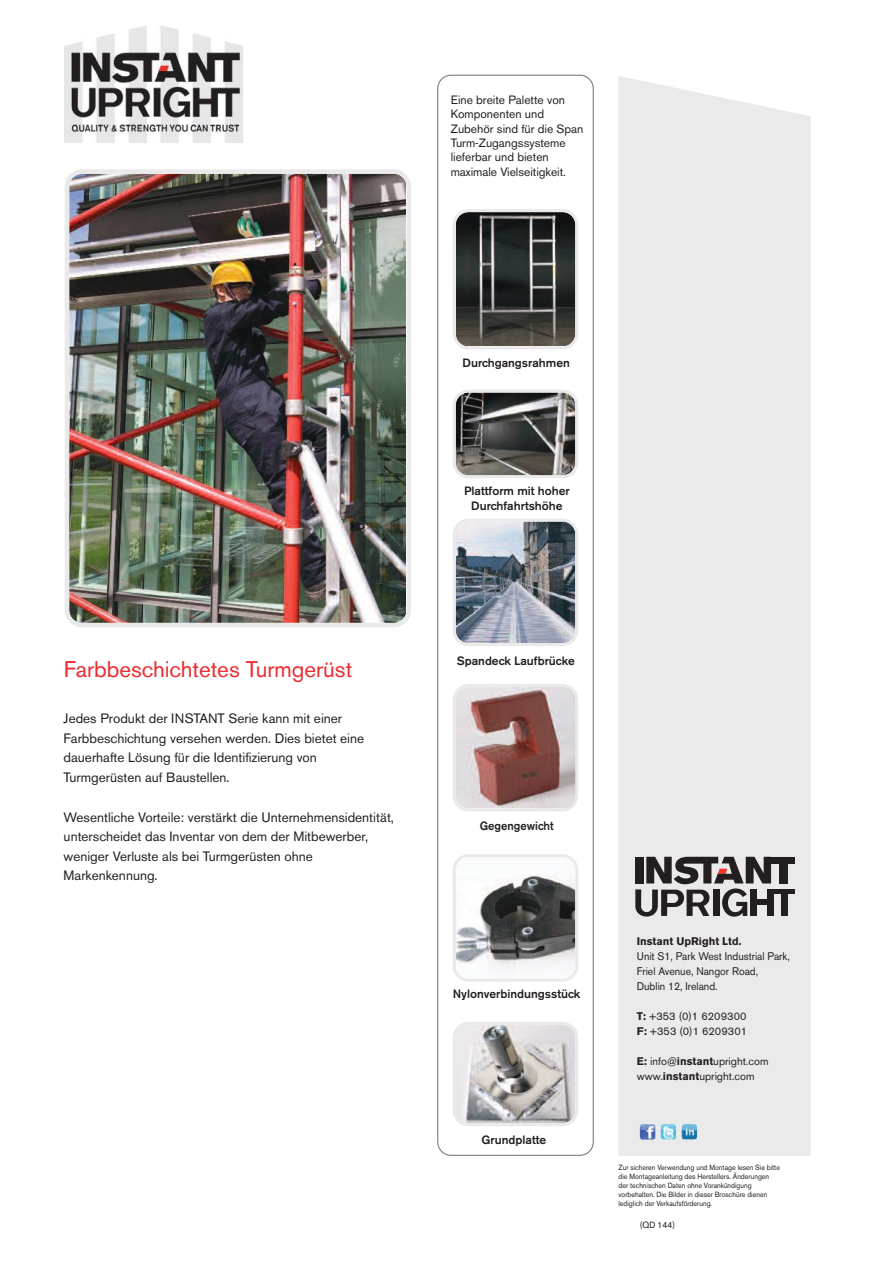
<style>
.page{position:relative;width:893px;height:1263px;background:#fff}
.page>*{position:absolute;margin:0;border:0;box-sizing:border-box;transform-origin:0 0}
.t1{font:22.5px "Akzidenz Grotesk BE";color:#ed2b30}
.t2{font:13.5px/19.5px "Akzidenz Grotesk BE";color:#241f1f}
.t3{font:12px/14.4px "Akzidenz Grotesk BE";color:#241f1f}
.t4{font:500 12px/14.4px "Akzidenz Grotesk BE";color:#241f1f;text-align:center}
.t5{font:500 12px "Akzidenz Grotesk BE";color:#241f1f;scale:.94 1}
.t6{font:10.95px/15px "Akzidenz Grotesk BE";color:#241f1f}
.t7{font:10.95px/15px "Akzidenz Grotesk BE";color:#241f1f;scale:.95 1}
.t8{font:700 10.95px "Akzidenz Grotesk BE";color:#241f1f}
.t9{font:9px "Akzidenz Grotesk BE";color:#241f1f;scale:.93 1}
.t10{font:7.5px/9px "Akzidenz Grotesk BE";color:#241f1f;scale:.93 1}
.s1{font-weight:700}
</style>
<div class="page">
<svg style="left:437px;top:75px;width:157px;height:1081px"></svg>
<div style="left:618px;top:76px;width:193px;height:1080px;background:#ebeaea"></div>
<div style="left:767px;top:889px;width:7px;height:27px;background:#241f1f"></div>
<div style="left:781px;top:890px;width:6px;height:26px;background:#241f1f"></div>
<div style="left:773px;top:889px;width:21px;height:5px;background:#241f1f"></div>
<div style="left:779px;top:857px;width:8px;height:27px;background:#241f1f"></div>
<div style="left:767px;top:857px;width:27px;height:6px;background:#241f1f"></div>
<svg style="left:635px;top:857px;width:136px;height:60px;background:#837f7f"></svg>
<div style="left:635px;top:857px;width:8px;height:26px;background:#241f1f"></div>
<img style="left:640px;top:1124px;width:15px;height:15px;border-radius:3px">
<img style="left:661px;top:1124px;width:15px;height:15px;border-radius:3px">
<img style="left:682px;top:1124px;width:15px;height:15px;border-radius:3px">
<img style="left:65px;top:169px;width:346px;height:458px">
<svg style="left:453px;top:209px;width:125px;height:140px;background:#4b4c4b"></svg>
<svg style="left:453px;top:389px;width:125px;height:89px;background:#6d6c6a"></svg>
<svg style="left:453px;top:519px;width:125px;height:127px;background:#8d949e"></svg>
<svg style="left:453px;top:684px;width:125px;height:127px;background:#b29593"></svg>
<svg style="left:453px;top:854px;width:125px;height:128px"></svg>
<svg style="left:453px;top:1022px;width:125px;height:104px;background:#c4c2c1"></svg>
<img style="left:64px;top:26px;width:179px;height:116px">
<p class="t3" style="left:451px;top:94px;width:134px">Eine breite Palette von<br>Komponenten und<br>Zubehör sind für die Span<br>Turm-Zugangssysteme lieferbar und bieten maximale Vielseitigkeit.</p>
<h1 class="t1" style="left:64px;top:661px;width:290px">Farbbeschichtetes Turmgerüst</h1>
<p class="t2" style="left:64px;top:710px;width:302px">Jedes Produkt der INSTANT Serie kann mit einer Farbbeschichtung versehen werden. Dies bietet eine dauerhafte Lösung für die Identifizierung von Turmgerüsten auf Baustellen.</p>
<p class="t2" style="left:64px;top:809px;width:332px">Wesentliche Vorteile: verstärkt die Unternehmensidentität, unterscheidet das Inventar von dem der Mitbewerber, weniger Verluste als bei Turmgerüsten ohne Markenkennung.</p>
<p class="t4" style="left:462px;top:357px;width:109px">Durchgangsrahmen</p>
<p class="t4" style="left:464px;top:485px;width:107px">Plattform mit hoher<br>Durchfahrtshöhe</p>
<p class="t4" style="left:457px;top:655px;width:120px">Spandeck Laufbrücke</p>
<p class="t5" style="left:480px;top:821px;width:80px">Gegengewicht</p>
<p class="t4" style="left:453px;top:987px;width:129px">Nylonverbindungsstück</p>
<p class="t4" style="left:482px;top:1133px;width:66px">Grundplatte</p>
<p class="t8" style="left:637px;top:937px;width:106px">Instant UpRight Ltd.</p>
<p class="t7" style="left:637px;top:950px;width:162px">Unit S1, Park West Industrial Park,<br>Friel Avenue, Nangor Road,<br>Dublin 12, Ireland.</p>
<p class="t6" style="left:637px;top:1010px;width:112px"><span class="s1">T:</span> +353 (0)1 6209300<br><span class="s1">F:</span> +353 (0)1 6209301</p>
<p class="t6" style="left:637px;top:1055px;width:133px"><span class="s1">E:</span> info@<span class="s1">instant</span>upright.com www.<span class="s1">instant</span>upright.com</p>
<p class="t10" style="left:618px;top:1163px;width:175px">Zur sicheren Verwendung und Montage lesen Sie bitte die Montageanleitung des Herstellers. Änderungen der technischen Daten ohne Vorankündigung vorbehalten. Die Bilder in dieser Broschüre dienen lediglich der Verkaufsförderung.</p>
<p class="t9" style="left:640px;top:1221px;width:39px">(QD 144)</p>
</div>
